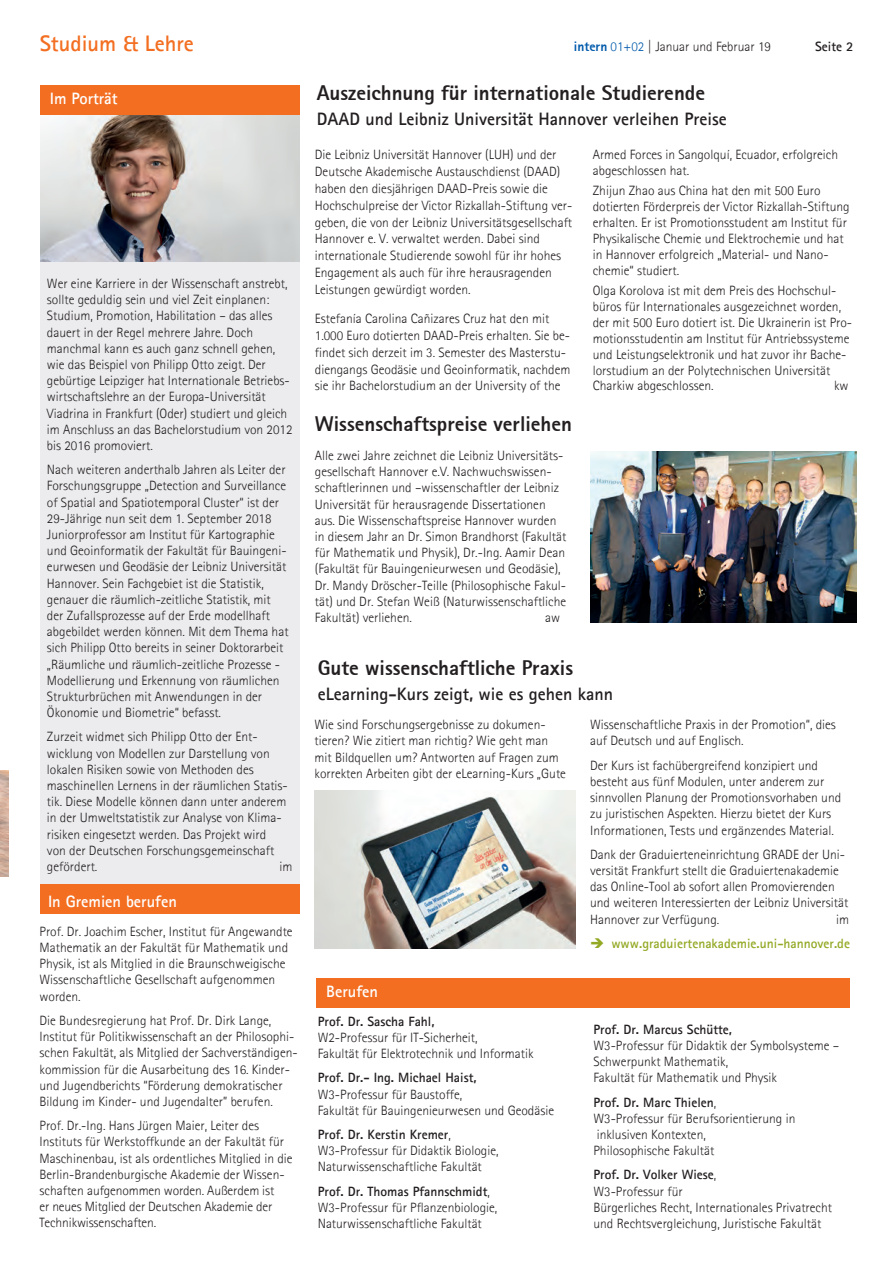
<style>
.page{position:relative;width:893px;height:1263px;background:#fff}
.page>*{position:absolute;margin:0;border:0;box-sizing:border-box;transform-origin:0 0}
.t1{font:700 22.5px "Agfa Rotis Sans Serif";color:#f36e21}
.t2{font:800 21px "Agfa Rotis Sans Serif";color:#231f20}
.t3{font:700 18px "Agfa Rotis Sans Serif";color:#231f20}
.t4{font:700 16.5px "Agfa Rotis Sans Serif";color:#fff}
.t5{font:300 13.5px/16.2px "Agfa Rotis Sans Serif";color:#231f20}
.t6{font:700 13.5px "Agfa Rotis Sans Serif";color:#231f20}
.t7{font:700 13.5px "Agfa Rotis Sans Serif";color:#93a924}
.s1{font-weight:800;color:#015aaa}
.s2{color:#015aaa}
.s3{font-weight:700}
</style>
<div class="page">
<div style="left:41px;top:258px;width:259px;height:639px;background:#ececee"></div>
<img style="left:40px;top:114px;width:260px;height:148px">
<div style="left:40px;top:85px;width:260px;height:29px;background:#f36e21"></div>
<div style="left:41px;top:885px;width:259px;height:29px;background:#f36e21"></div>
<div style="left:317px;top:978px;width:533px;height:29px;background:#f36e21"></div>
<img style="left:0;top:770px;width:9px;height:106px">
<img style="left:591px;top:452px;width:265px;height:171px">
<img style="left:315px;top:791px;width:260px;height:157px">
<h1 class="t1" style="left:40px;top:29px;width:156px">Studium &amp; Lehre</h1>
<p class="t5" style="left:574px;top:38px;width:199px"><span class="s1">intern</span> <span class="s2">01+02</span> | Januar und Februar 19</p>
<p class="t6" style="left:815px;top:38px;width:40px">Seite 2</p>
<h2 class="t2" style="left:317px;top:79px;width:390px">Auszeichnung für internationale Studierende</h2>
<h3 class="t3" style="left:317px;top:107px;width:412px">DAAD und Leibniz Universität Hannover verleihen Preise</h3>
<p class="t4" style="left:50px;top:88px;width:69px">Im Porträt</p>
<p class="t5" style="left:47px;top:275px;width:247px">Wer eine Karriere in der Wissenschaft anstrebt, sollte geduldig sein und viel Zeit einplanen:<br>Studium, Promotion, Habilitation – das alles dauert in der Regel mehrere Jahre. Doch manchmal kann es auch ganz schnell gehen, wie das Beispiel von Philipp Otto zeigt. Der gebürtige Leipziger hat Internationale Betriebs&shy;wirtschaftslehre an der Europa-Universität Viadrina in Frankfurt (Oder) studiert und gleich im Anschluss an das Bachelorstudium von 2012 bis 2016 promoviert.</p>
<p class="t5" style="left:47px;top:461px;width:243px">Nach weiteren anderthalb Jahren als Leiter der Forschungsgruppe „Detection and Surveillance of Spatial and Spatiotemporal Cluster“ ist der 29-Jährige nun seit dem 1. September 2018<br>Juniorprofessor am Institut für Kartographie und Geoinformatik der Fakultät für Bauingeni&shy;eurwesen und Geodäsie der Leibniz Universität Hannover. Sein Fachgebiet ist die Statistik, genauer die räumlich-zeitliche Statistik, mit der Zufallsprozesse auf der Erde modellhaft abgebildet werden können. Mit dem Thema hat sich Philipp Otto bereits in seiner Doktorarbeit „Räumliche und räumlich-zeitliche Prozesse - Modellierung und Erkennung von räumlichen Strukturbrüchen mit Anwendungen in der Ökonomie und Biometrie“ befasst.</p>
<p class="t5" style="left:47px;top:729px;width:242px">Zurzeit widmet sich Philipp Otto der Ent&shy;wicklung von Modellen zur Darstellung von lokalen Risiken sowie von Methoden des maschinellen Lernens in der räumlichen Statis&shy;tik. Diese Modelle können dann unter anderem in der Umweltstatistik zur Analyse von Klima&shy;risiken eingesetzt werden. Das Projekt wird von der Deutschen Forschungsgemeinschaft gefördert.</p>
<p class="t5" style="left:279px;top:858px;width:14px">im</p>
<p class="t4" style="left:48px;top:891px;width:130px">In Gremien berufen</p>
<p class="t5" style="left:40px;top:923px;width:255px">Prof. Dr. Joachim Escher, Institut für Angewandte Mathematik an der Fakultät für Mathematik und Physik, ist als Mitglied in die Braunschweigische Wissenschaftliche Gesellschaft aufgenommen worden.</p>
<p class="t5" style="left:40px;top:1012px;width:260px">Die Bundesregierung hat Prof. Dr. Dirk Lange, Institut für Politikwissenschaft an der Philosophi&shy;schen Fakultät, als Mitglied der Sachverständigen&shy;kommission für die Ausarbeitung des 16. Kinder&shy;und Jugendberichts “Förderung demokratischer Bildung im Kinder- und Jugendalter” berufen.</p>
<p class="t5" style="left:40px;top:1117px;width:255px">Prof. Dr.-Ing. Hans Jürgen Maier, Leiter des Instituts für Werkstoffkunde an der Fakultät für Maschinenbau, ist als ordentliches Mitglied in die Berlin-Brandenburgische Akademie der Wissen&shy;schaften aufgenommen worden. Außerdem ist<br>er neues Mitglied der Deutschen Akademie der Technikwissenschaften.</p>
<p class="t5" style="left:315px;top:146px;width:259px;line-height:16.8px">Die Leibniz Universität Hannover (LUH) und der Deutsche Akademische Austauschdienst (DAAD) haben den diesjährigen DAAD-Preis sowie die Hochschulpreise der Victor Rizkallah-Stiftung ver&shy;geben, die von der Leibniz Universitätsgesellschaft Hannover e. V. verwaltet werden. Dabei sind internationale Studierende sowohl für ihr hohes Engagement als auch für ihre herausragenden Leistungen gewürdigt worden.</p>
<p class="t5" style="left:315px;top:310px;width:257px;line-height:16.8px">Estefanía Carolina Cañizares Cruz hat den mit 1.000 Euro dotierten DAAD-Preis erhalten. Sie be&shy;findet sich derzeit im 3. Semester des Masterstu&shy;diengangs Geodäsie und Geoinformatik, nachdem sie ihr Bachelorstudium an der University of the</p>
<p class="t5" style="left:593px;top:147px;width:247px">Armed Forces in Sangolquí, Ecuador, erfolgreich abgeschlossen hat.</p>
<p class="t5" style="left:593px;top:183px;width:258px">Zhijun Zhao aus China hat den mit 500 Euro dotierten Förderpreis der Victor Rizkallah-Stiftung erhalten. Er ist Promotionsstudent am Institut für Physikalische Chemie und Elektrochemie und hat in Hannover erfolgreich „Material- und Nano&shy;chemie“ studiert.</p>
<p class="t5" style="left:593px;top:282px;width:261px">Olga Korolova ist mit dem Preis des Hochschul&shy;büros für Internationales ausgezeichnet worden, der mit 500 Euro dotiert ist. Die Ukrainerin ist Pro&shy;motionsstudentin am Institut für Antriebssysteme und Leistungselektronik und hat zuvor ihr Bache&shy;lorstudium an der Polytechnischen Universität Charkiw abgeschlossen.</p>
<p class="t5" style="left:834px;top:378px;width:16px">kw</p>
<h2 class="t2" style="left:315px;top:411px;width:259px">Wissenschaftspreise verliehen</h2>
<p class="t5" style="left:315px;top:447px;width:253px">Alle zwei Jahre zeichnet die Leibniz Universitäts&shy;gesellschaft Hannover e.V. Nachwuchswissen&shy;schaftlerinnen und –wissenschaftler der Leibniz Universität für herausragende Dissertationen aus. Die Wissenschaftspreise Hannover wurden in diesem Jahr an Dr. Simon Brandhorst (Fakultät für Mathematik und Physik), Dr.-Ing. Aamir Dean (Fakultät für Bauingenieurwesen und Geodäsie), Dr. Mandy Dröscher-Teille (Philosophische Fakul&shy;tät) und Dr. Stefan Weiß (Naturwissenschaftliche Fakultät) verliehen.</p>
<p class="t5" style="left:545px;top:609px;width:16px">aw</p>
<h2 class="t2" style="left:318px;top:654px;width:257px">Gute wissenschaftliche Praxis</h2>
<h3 class="t3" style="left:318px;top:683px;width:297px">eLearning-Kurs zeigt, wie es gehen kann</h3>
<p class="t5" style="left:315px;top:717px;width:253px">Wie sind Forschungsergebnisse zu dokumen&shy;tieren? Wie zitiert man richtig? Wie geht man mit Bildquellen um? Antworten auf Fragen zum korrekten Arbeiten gibt der eLearning-Kurs „Gute</p>
<p class="t4" style="left:326px;top:981px;width:53px">Berufen</p>
<p class="t6" style="left:318px;top:1013px;width:118px">Prof. Dr. Sascha Fahl,</p>
<p class="t5" style="left:318px;top:1029px;width:217px">W2-Professur für IT-Sicherheit,<br>Fakultät für Elektrotechnik und Informatik</p>
<p class="t6" style="left:318px;top:1069px;width:160px">Prof. Dr.- Ing. Michael Haist,</p>
<p class="t5" style="left:318px;top:1086px;width:238px">W3-Professur für Baustoffe,<br>Fakultät für Bauingenieurwesen und Geodäsie</p>
<p class="t5" style="left:318px;top:1126px;width:182px"><span class="s3">Prof. Dr. Kerstin Kremer</span>,<br>W3-Professur für Didaktik Biologie,<br>Naturwissenschaftliche Fakultät</p>
<p class="t5" style="left:318px;top:1183px;width:181px"><span class="s3">Prof. Dr. Thomas Pfannschmidt</span>,<br>W3-Professur für Pflanzenbiologie,<br>Naturwissenschaftliche Fakultät</p>
<p class="t5" style="left:590px;top:717px;width:247px">Wissenschaftliche Praxis in der Promotion“, dies auf Deutsch und auf Englisch.</p>
<p class="t5" style="left:590px;top:757px;width:253px">Der Kurs ist fachübergreifend konzipiert und besteht aus fünf Modulen, unter anderem zur sinnvollen Planung der Promotionsvorhaben und zu juristischen Aspekten. Hierzu bietet der Kurs Informationen, Tests und ergänzendes Material.</p>
<p class="t5" style="left:590px;top:846px;width:260px">Dank der Graduierteneinrichtung GRADE der Uni&shy;versität Frankfurt stellt die Graduiertenakademie das Online-Tool ab sofort allen Promovierenden und weiteren Interessierten der Leibniz Universität Hannover zur Verfügung.</p>
<p class="t5" style="left:836px;top:911px;width:14px">im</p>
<p class="t7" style="left:611px;top:935px;width:240px">www.graduiertenakademie.uni-hannover.de</p>
<p class="t6" style="left:593px;top:1021px;width:140px">Prof. Dr. Marcus Schütte,</p>
<p class="t5" style="left:593px;top:1037px;width:247px">W3-Professur für Didaktik der Symbolsysteme –<br>Schwerpunkt Mathematik,<br>Fakultät für Mathematik und Physik</p>
<p class="t5" style="left:593px;top:1094px;width:203px"><span class="s3">Prof. Dr. Marc Thielen</span>,<br>W3-Professur für Berufsorientierung in inklusiven Kontexten,<br>Philosophische Fakultät</p>
<p class="t5" style="left:593px;top:1167px;width:240px"><span class="s3">Prof. Dr. Volker Wiese</span>,<br>W3-Professur für<br>Bürgerliches Recht, Internationales Privatrecht und Rechtsvergleichung, Juristische Fakultät</p>
</div>
